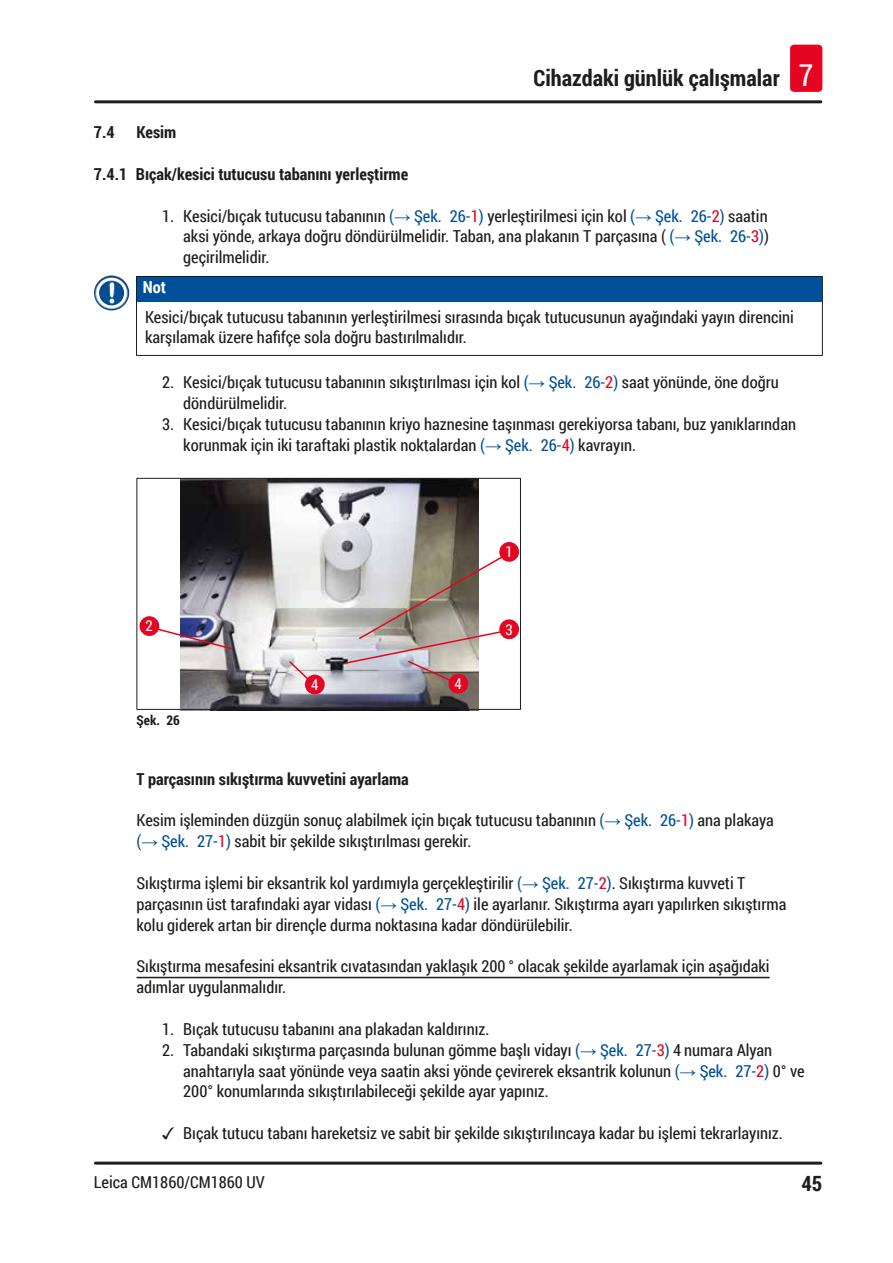
<style>
.page{position:relative;width:893px;height:1263px;background:#fff}
.page>*{position:absolute;margin:0;border:0;box-sizing:border-box;transform-origin:0 0}
.t1{font:700 22.5px "Roboto Condensed";color:#1d1d1b}
.t2{font:700 21px "Roboto Condensed";color:#1d1d1b}
.Description_text{font:16.5px/20.9px "Roboto Condensed";color:#1d1d1b}
.Source_of_danger{font:16.5px/19.8px "Roboto Condensed";color:#1d1d1b}
.I_Topic{font:16.5px/20.9px "Roboto Condensed";color:#1d1d1b}
.Subheading{font:700 16.5px "Roboto Condensed";color:#1d1d1b}
.Signalword__no_use_a{font:700 16.5px "Roboto Condensed";color:#fff}
.t3{font:15px "Roboto Condensed";color:#fff}
.t4{font:700 13.5px "Roboto Condensed";color:#1d1d1b}
.s1{font-weight:400;font-size:30px;color:#fff}
.s2{color:#005099}
.s3{font-family:"Arial";color:#005099}
.s4{color:#e40522}
</style>
<div class="page">
<hr style="left:95px;top:100px;width:726px;height:3px;background:#1d1d1b">
<hr style="left:95px;top:1161px;width:726px;height:3px;background:#1d1d1b">
<div style="left:790px;top:45px;width:32px;height:47px;background:#e40522;border-radius:4px"></div>
<hr style="left:136px;top:977px;width:634px;height:1px;background:#1d1d1b">
<div style="left:136px;top:276px;width:686px;height:26px;background:#005099"></div>
<hr style="left:136px;top:302px;width:1px;height:53px;background:#1d1d1b">
<hr style="left:822px;top:302px;width:1px;height:53px;background:#1d1d1b">
<hr style="left:136px;top:355px;width:687px;height:1px;background:#1d1d1b">
<hr style="left:136px;top:276px;width:687px;height:1px;background:#1d1d1b">
<svg style="left:136px;top:277px;width:1px;height:25px"></svg>
<svg style="left:822px;top:277px;width:1px;height:25px"></svg>
<img style="left:94px;top:275px;width:26px;height:36px">
<img style="left:180px;top:480px;width:298px;height:228px">
<svg style="left:155px;top:627px;width:78px;height:23px"></svg>
<svg style="left:288px;top:660px;width:23px;height:22px"></svg>
<svg style="left:344px;top:555px;width:157px;height:127px;background:#b9b1ad"></svg>
<div style="left:499px;top:542px;width:20px;height:20px;background:#e40522;border-radius:50%"></div>
<div style="left:140px;top:616px;width:19px;height:20px;background:#e40522;border-radius:50%"></div>
<div style="left:499px;top:619px;width:20px;height:20px;background:#e40522;border-radius:50%"></div>
<div style="left:448px;top:674px;width:20px;height:20px;background:#e40522;border-radius:50%"></div>
<div style="left:305px;top:675px;width:20px;height:19px;background:#e40522;border-radius:50%"></div>
<div style="left:136px;top:478px;width:385px;height:232px;border:1px solid #1d1d1b"></div>
<h1 class="t1" style="left:534px;top:62px;width:281px">Cihazdaki günlük çalışmalar <span class="s1">7</span></h1>
<p class="Subheading" style="left:94px;top:121px;width:22px">7.4</p>
<p class="Subheading" style="left:136px;top:121px;width:41px">Kesim</p>
<p class="Subheading" style="left:94px;top:162px;width:316px">7.4.1 Bıçak/kesici tutucusu tabanını yerleştirme</p>
<p class="Description_text" style="left:183px;top:205px;width:587px;text-align:justify;text-indent:-21px">1. Kesici/bıçak tutucusu tabanının <span class="s2">(</span><span class="s3">→</span> <span class="s2">Şek. 26‑</span><span class="s4">1</span><span class="s2">)</span> yerleştirilmesi için kol <span class="s2">(</span><span class="s3">→</span> <span class="s2">Şek. 26‑</span><span class="s4">2</span><span class="s2">)</span> saatin aksi yönde, arkaya doğru döndürülmelidir. Taban, ana plakanın T parçasına ( <span class="s2">(</span><span class="s3">→</span> <span class="s2">Şek. 26‑</span><span class="s4">3</span><span class="s2">)</span>) geçirilmelidir.</p>
<p class="Signalword__no_use_a" style="left:143px;top:276px;width:25px">Not</p>
<p class="Source_of_danger" style="left:145px;top:306px;width:650px">Kesici/bıçak tutucusu tabanının yerleştirilmesi sırasında bıçak tutucusunun ayağındaki yayın direncini karşılamak üzere hafifçe sola doğru bastırılmalıdır.</p>
<p class="Description_text" style="left:183px;top:372px;width:597px;text-indent:-21px">2. Kesici/bıçak tutucusu tabanının sıkıştırılması için kol <span class="s2">(</span><span class="s3">→</span> <span class="s2">Şek. 26‑</span><span class="s4">2</span><span class="s2">)</span> saat yönünde, öne doğru döndürülmelidir.</p>
<p class="Description_text" style="left:183px;top:413px;width:614px;text-indent:-21px">3. Kesici/bıçak tutucusu tabanının kriyo haznesine taşınması gerekiyorsa tabanı, buz yanıklarından korunmak için iki taraftaki plastik noktalardan <span class="s2">(</span><span class="s3">→</span> <span class="s2">Şek. 26‑</span><span class="s4">4</span><span class="s2">)</span> kavrayın.</p>
<p class="t3" style="left:505px;top:541px;width:9px">1</p>
<p class="t3" style="left:146px;top:616px;width:9px">2</p>
<p class="t3" style="left:505px;top:619px;width:9px">3</p>
<p class="t4" style="left:137px;top:711px;width:45px">Şek. 26</p>
<p class="t3" style="left:311px;top:674px;width:9px">4</p>
<p class="t3" style="left:455px;top:673px;width:9px">4</p>
<p class="Subheading" style="left:136px;top:767px;width:274px">T parçasının sıkıştırma kuvvetini ayarlama</p>
<p class="Description_text" style="left:136px;top:809px;width:639px">Kesim işleminden düzgün sonuç alabilmek için bıçak tutucusu tabanının <span class="s2">(</span><span class="s3">→</span> <span class="s2">Şek. 26‑</span><span class="s4">1</span><span class="s2">)</span> ana plakaya <span class="s2">(</span><span class="s3">→</span> <span class="s2">Şek. 27‑</span><span class="s4">1</span><span class="s2">)</span> sabit bir şekilde sıkıştırılması gerekir.</p>
<p class="Description_text" style="left:136px;top:872px;width:651px">Sıkıştırma işlemi bir eksantrik kol yardımıyla gerçekleştirilir <span class="s2">(</span><span class="s3">→</span> <span class="s2">Şek. 27‑</span><span class="s4">2</span><span class="s2">)</span>. Sıkıştırma kuvveti T parçasının üst tarafındaki ayar vidası <span class="s2">(</span><span class="s3">→</span> <span class="s2">Şek. 27‑</span><span class="s4">4</span><span class="s2">)</span> ile ayarlanır. Sıkıştırma ayarı yapılırken sıkıştırma kolu giderek artan bir dirençle durma noktasına kadar döndürülebilir.</p>
<p class="I_Topic" style="left:136px;top:955px;width:635px">Sıkıştırma mesafesini eksantrik cıvatasından yaklaşık 200 ° olacak şekilde ayarlamak için aşağıdaki adımlar uygulanmalıdır.</p>
<p class="Description_text" style="left:162px;top:1018px;width:329px">1. Bıçak tutucusu tabanını ana plakadan kaldırınız.</p>
<p class="Description_text" style="left:183px;top:1039px;width:623px;text-indent:-21px">2. Tabandaki sıkıştırma parçasında bulunan gömme başlı vidayı <span class="s2">(</span><span class="s3">→</span> <span class="s2">Şek. 27‑</span><span class="s4">3</span><span class="s2">)</span> 4 numara Alyan anahtarıyla saat yönünde veya saatin aksi yönde çevirerek eksantrik kolunun <span class="s2">(</span><span class="s3">→</span> <span class="s2">Şek. 27‑</span><span class="s4">2</span><span class="s2">)</span> 0° ve<br>200° konumlarında sıkıştırılabileceği şekilde ayar yapınız.</p>
<p class="Description_text" style="left:183px;top:1122px;width:601px">Bıçak tutucu tabanı hareketsiz ve sabit bir şekilde sıkıştırılıncaya kadar bu işlemi tekrarlayınız.</p>
<p class="Description_text" style="left:94px;top:1171px;width:172px">Leica CM1860/CM1860 UV</p>
<p class="t2" style="left:801px;top:1169px;width:22px">45</p>
</div>
